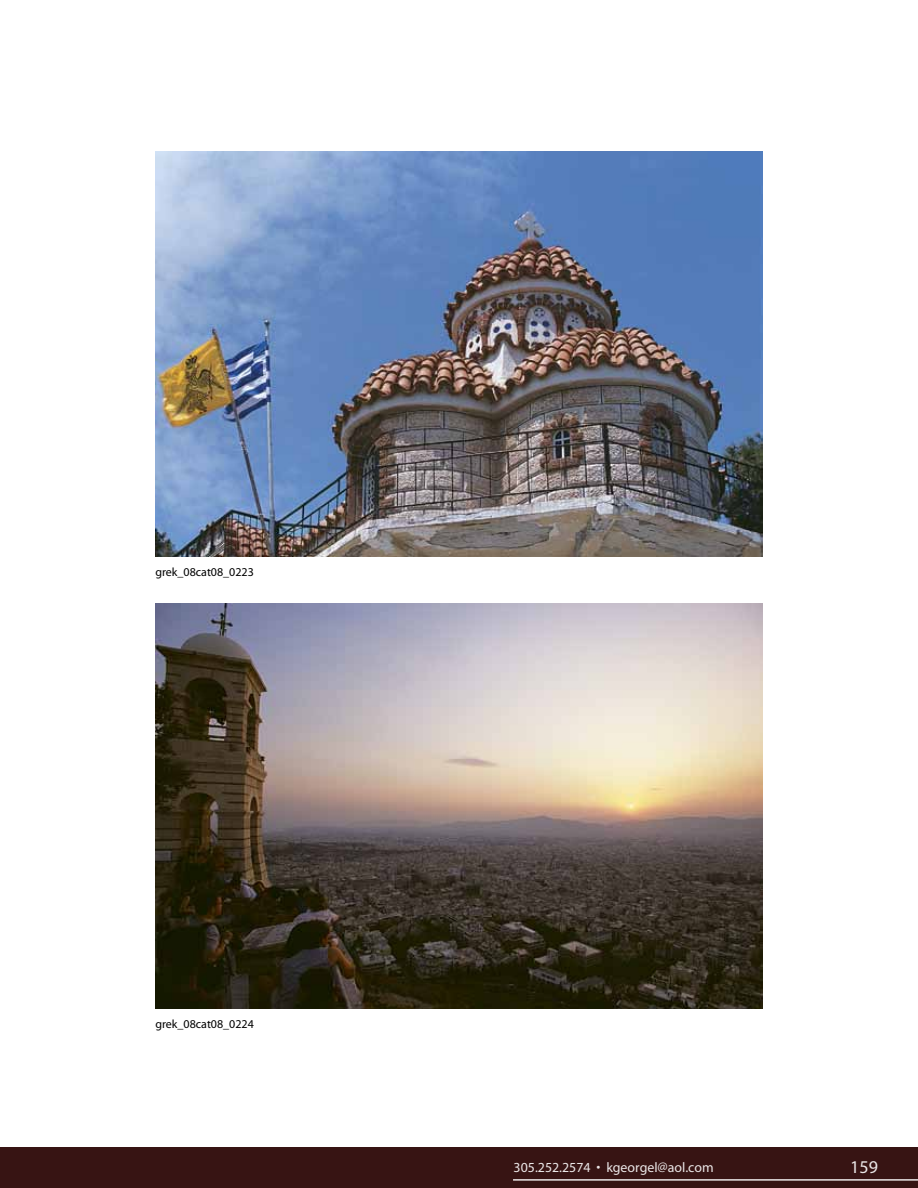
<style>
.page{position:relative;width:918px;height:1188px;background:#fff}
.page>*{position:absolute;margin:0;border:0;box-sizing:border-box;transform-origin:0 0}
.t1{font:18px "Myriad";color:#ebe7e7}
.t2{font:13.95px "Myriad";color:#ebe7e7}
.t3{font:12px "Myriad";color:#000}
</style>
<div class="page">
<img style="left:155px;top:151px;width:608px;height:405px">
<img style="left:155px;top:603px;width:608px;height:405px">
<div style="left:0;top:1148px;width:918px;height:40px;background:#371413"></div>
<hr style="left:513px;top:1179px;width:405px;height:2px;background:#ebe7e7">
<p class="t3" style="left:155px;top:566px;width:100px">grek_08cat08_0223</p>
<p class="t3" style="left:155px;top:1018px;width:100px">grek_08cat08_0224</p>
<p class="t2" style="left:514px;top:1160px;width:202px">305.252.2574 • kgeorgel@aol.com</p>
<p class="t1" style="left:850px;top:1158px;width:29px">159</p>
</div>
